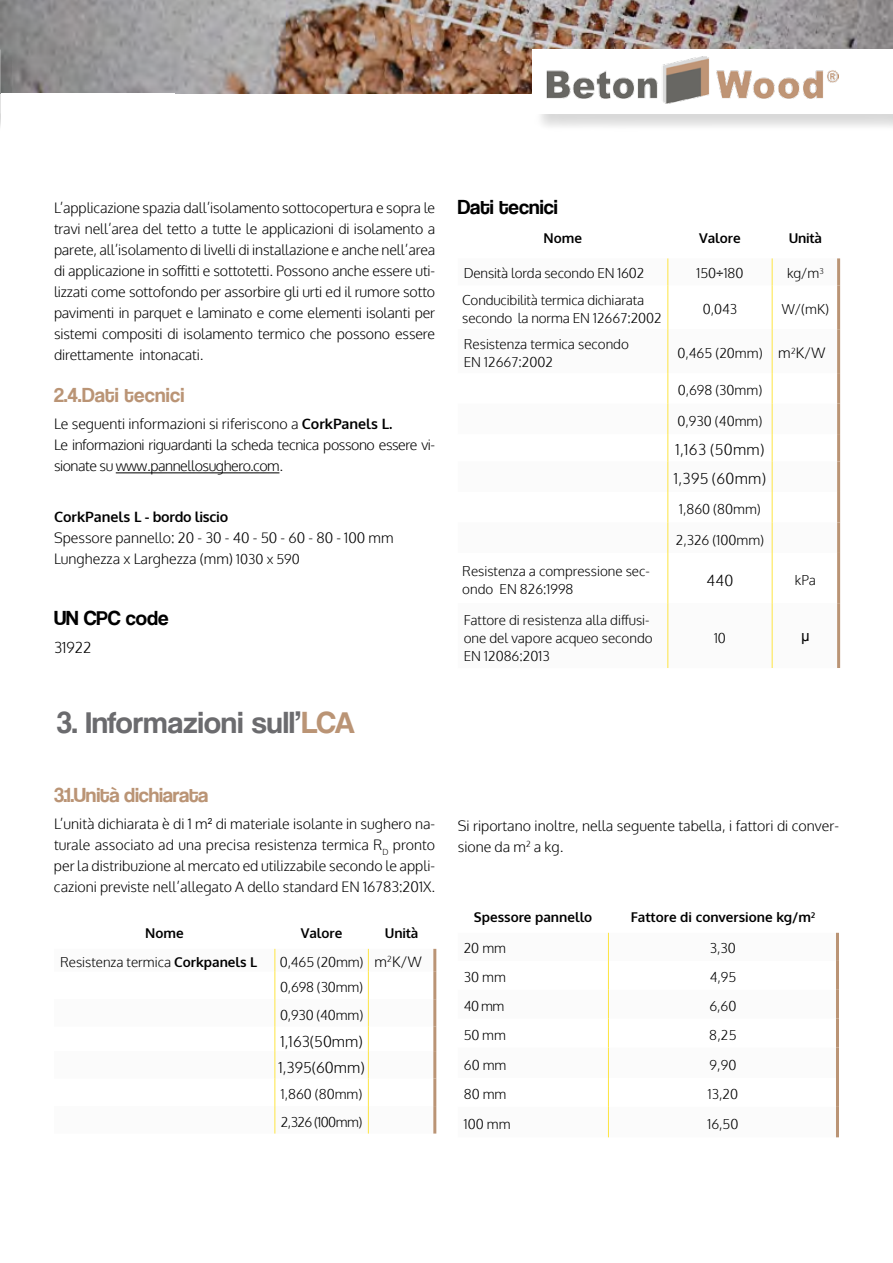
<style>
.page{position:relative;width:893px;height:1263px;background:#fff}
.page>*{position:absolute;margin:0;border:0;box-sizing:border-box;transform-origin:0 0}
.t1{font:31.5px "Coolvetica Rg";letter-spacing:.01em;color:#6b6b6e}
.t2{font:21px "Coolvetica Rg";color:#000}
.t3{font:21px "Coolvetica Rg";letter-spacing:-.01em;color:#ba9475}
.t4{font:21px "Coolvetica Rg";letter-spacing:.01em;color:#ba9475}
.t5{font:300 15px/26px "Oxygen";color:#000}
.t6{font:300 15px/29px "Oxygen";letter-spacing:.02em;color:#000}
.t7{font:15px "Arial";color:#000}
.t8{font:300 14.25px/21px "Oxygen";color:#000;text-align:justify}
.t9{font:300 14.25px/21px "Oxygen";letter-spacing:-.03em;color:#000}
.t10{font:700 14.25px "Oxygen";letter-spacing:-.015em;color:#000}
.t11{font:300 13.5px/18px "Oxygen";color:#000}
.t12{font:700 13.5px "Oxygen";color:#000}
.t13{font:300 13.5px/27.5px "Oxygen";letter-spacing:-.04em;color:#000}
.s1{font-weight:700}
.s2{font-size:13.5px}
.s3{color:#ba9475}
.s4{font-size:14.25px}
.s5{font-family:"Arial";font-weight:400}
</style>
<div class="page">
<img style="left:0;top:0;width:893px;height:94px">
<hr style="left:116px;top:472px;width:163px;height:1px;background:#000">
<svg style="left:668px;top:258px;width:104px;height:410px"></svg>
<svg style="left:667px;top:258px;width:1px;height:27px"></svg>
<hr style="left:667px;top:285px;width:1px;height:44px;background:#fee542">
<hr style="left:667px;top:329px;width:1px;height:44px;background:#fee542">
<hr style="left:667px;top:373px;width:1px;height:31px;background:#fee542">
<hr style="left:667px;top:404px;width:1px;height:30px;background:#fee542">
<svg style="left:667px;top:434px;width:1px;height:27px"></svg>
<hr style="left:667px;top:461px;width:1px;height:31px;background:#fee542">
<hr style="left:667px;top:492px;width:1px;height:30px;background:#fee542">
<hr style="left:667px;top:522px;width:1px;height:31px;background:#fee542">
<hr style="left:667px;top:553px;width:1px;height:50px;background:#fee542">
<hr style="left:667px;top:603px;width:1px;height:65px;background:#fee542">
<svg style="left:772px;top:258px;width:1px;height:27px"></svg>
<hr style="left:772px;top:285px;width:1px;height:44px;background:#fee542">
<hr style="left:772px;top:329px;width:1px;height:44px;background:#fee542">
<hr style="left:772px;top:373px;width:1px;height:31px;background:#fee542">
<hr style="left:772px;top:404px;width:1px;height:30px;background:#fee542">
<svg style="left:772px;top:434px;width:1px;height:27px"></svg>
<hr style="left:772px;top:461px;width:1px;height:31px;background:#fee542">
<hr style="left:772px;top:492px;width:1px;height:30px;background:#fee542">
<hr style="left:772px;top:522px;width:1px;height:31px;background:#fee542">
<hr style="left:772px;top:553px;width:1px;height:50px;background:#fee542">
<hr style="left:772px;top:603px;width:1px;height:65px;background:#fee542">
<hr style="left:837px;top:258px;width:3px;height:27px;background:#ba9475">
<hr style="left:837px;top:285px;width:3px;height:44px;background:#ba9475">
<hr style="left:837px;top:329px;width:3px;height:44px;background:#ba9475">
<hr style="left:837px;top:373px;width:3px;height:31px;background:#ba9475">
<hr style="left:837px;top:404px;width:3px;height:30px;background:#ba9475">
<hr style="left:837px;top:434px;width:3px;height:27px;background:#ba9475">
<hr style="left:837px;top:461px;width:3px;height:31px;background:#ba9475">
<hr style="left:837px;top:492px;width:3px;height:30px;background:#ba9475">
<hr style="left:837px;top:522px;width:3px;height:31px;background:#ba9475">
<hr style="left:837px;top:553px;width:3px;height:50px;background:#ba9475">
<hr style="left:837px;top:603px;width:3px;height:65px;background:#ba9475">
<div style="left:0;top:51px;width:19px;height:81px;background:#000;opacity:.15"></div>
<div style="left:535px;top:51px;width:358px;height:81px;background:#000;opacity:.15"></div>
<div style="left:533px;top:49px;width:360px;height:64px;background:#fff"></div>
<img style="left:546px;top:57px;width:293px;height:46px">
<div style="left:2px;top:94px;width:173px;height:69px;background:#fff"></div>
<svg style="left:275px;top:949px;width:93px;height:184px"></svg>
<svg style="left:274px;top:949px;width:1px;height:184px"></svg>
<svg style="left:368px;top:949px;width:1px;height:184px"></svg>
<hr style="left:433px;top:949px;width:3px;height:23px;background:#ba9475">
<hr style="left:433px;top:972px;width:3px;height:27px;background:#ba9475">
<hr style="left:433px;top:999px;width:3px;height:28px;background:#ba9475">
<hr style="left:433px;top:1027px;width:3px;height:24px;background:#ba9475">
<hr style="left:433px;top:1051px;width:3px;height:27px;background:#ba9475">
<hr style="left:433px;top:1078px;width:3px;height:28px;background:#ba9475">
<hr style="left:433px;top:1106px;width:3px;height:27px;background:#ba9475">
<svg style="left:608px;top:933px;width:1px;height:114px"></svg>
<hr style="left:608px;top:1047px;width:1px;height:31px;background:#fee542">
<svg style="left:608px;top:1078px;width:1px;height:29px"></svg>
<hr style="left:608px;top:1107px;width:1px;height:30px;background:#fee542">
<hr style="left:836px;top:933px;width:3px;height:28px;background:#ba9475">
<hr style="left:836px;top:961px;width:3px;height:29px;background:#ba9475">
<hr style="left:836px;top:990px;width:3px;height:29px;background:#ba9475">
<hr style="left:836px;top:1019px;width:3px;height:28px;background:#ba9475">
<hr style="left:836px;top:1047px;width:3px;height:31px;background:#ba9475">
<hr style="left:836px;top:1078px;width:3px;height:29px;background:#ba9475">
<hr style="left:836px;top:1107px;width:3px;height:30px;background:#ba9475">
<p class="t8" style="left:54px;top:197px;width:383px">L’applicazione spazia dall’isolamento sottocopertura e sopra le travi nell’area del tetto a tutte le applicazioni di isolamento a parete, all’isolamento di livelli di installazione e anche nell’area di applicazione in soffitti e sottotetti. Possono anche essere uti&shy;lizzati come sottofondo per assorbire gli urti ed il rumore sotto pavimenti in parquet e laminato e come elementi isolanti per sistemi compositi di isolamento termico che possono essere direttamente intonacati.</p>
<h2 class="t4" style="left:54px;top:382px;width:132px">2.4.Dati tecnici</h2>
<p class="t9" style="left:54px;top:413px;width:383px">Le seguenti informazioni si riferiscono a <span class="s1">CorkPanels L.<br></span>Le informazioni riguardanti la scheda tecnica possono essere vi&shy;sionate su www.pannellosughero.com.</p>
<p class="t10" style="left:54px;top:508px;width:176px">CorkPanels L - bordo liscio</p>
<p class="t8" style="left:54px;top:527px;width:341px">Spessore pannello: 20 - 30 - 40 - 50 - 60 - 80 - 100 mm<br>Lunghezza x Larghezza (mm) <span class="s2">1030 x 590</span></p>
<h2 class="t2" style="left:54px;top:606px;width:116px">UN CPC code</h2>
<p class="t5" style="left:54px;top:635px;width:39px">31922</p>
<h1 class="t1" style="left:57px;top:704px;width:300px">3. Informazioni sull’<span class="s3">LCA</span></h1>
<h2 class="t3" style="left:54px;top:783px;width:156px">3.1.Unità dichiarata</h2>
<p class="t8" style="left:54px;top:814px;width:383px">L’unità dichiarata è di 1 m<sup>2</sup> di materiale isolante in sughero na&shy;turale associato ad una precisa resistenza termica R<sub>D</sub> pronto per la distribuzione al mercato ed utilizzabile secondo le appli&shy;cazioni previste nell’allegato A dello standard EN 16783:201X.</p>
<p class="t12" style="left:145px;top:925px;width:40px">Nome</p>
<p class="t12" style="left:301px;top:925px;width:43px">Valore</p>
<p class="t12" style="left:385px;top:925px;width:35px">Unità</p>
<p class="t11" style="left:60px;top:953px;width:199px">Resistenza termica <span class="s1">Corkpanels L</span></p>
<p class="t11" style="left:280px;top:950px;width:143px;line-height:25.5px">0,465 (20mm) <span class="s4">m</span><sup>2</sup><span class="s4">K/W<br></span>0,698 (30mm)</p>
<p class="t11" style="left:280px;top:1006px;width:85px">0,930 (40mm)</p>
<p class="t5" style="left:279px;top:1029px;width:88px">1,163(50mm)<br>1,395(60mm)</p>
<p class="t13" style="left:281px;top:1081px;width:83px">1,860 (80mm)<br>2,326 (100mm)</p>
<h2 class="t2" style="left:458px;top:195px;width:102px">Dati tecnici</h2>
<p class="t12" style="left:544px;top:230px;width:40px">Nome</p>
<p class="t12" style="left:699px;top:230px;width:43px">Valore</p>
<p class="t12" style="left:789px;top:230px;width:35px">Unità</p>
<p class="t11" style="left:464px;top:265px;width:182px">Densità lorda secondo EN 1602</p>
<p class="t11" style="left:696px;top:265px;width:49px">150<span class="s5">÷</span>180</p>
<p class="t11" style="left:787px;top:265px;width:38px">kg/m<sup>3</sup></p>
<p class="t11" style="left:462px;top:292px;width:201px">Conducibilità termica dichiarata secondo la norma EN 12667:2002</p>
<p class="t11" style="left:703px;top:301px;width:36px">0,043</p>
<p class="t11" style="left:782px;top:301px;width:49px">W/(mK)</p>
<p class="t11" style="left:464px;top:336px;width:167px">Resistenza termica secondo<br>EN 12667:2002</p>
<p class="t11" style="left:677px;top:345px;width:149px">0,465 (20mm) <span class="s4">m</span><sup>2</sup><span class="s4">K/W</span></p>
<p class="t11" style="left:678px;top:382px;width:86px">0,698 (30mm)</p>
<p class="t11" style="left:678px;top:412px;width:86px">0,930 (40mm)</p>
<p class="t6" style="left:674px;top:436px;width:94px">1,163 (50mm)<br>1,395 (60mm)</p>
<p class="t11" style="left:679px;top:501px;width:83px">1,860 (80mm)</p>
<p class="t11" style="left:676px;top:531px;width:90px">2,326 (100mm)</p>
<p class="t11" style="left:462px;top:562px;width:189px">Resistenza a compressione sec&shy;ondo EN 826:1998</p>
<p class="t5" style="left:706px;top:568px;width:28px">440</p>
<p class="t11" style="left:795px;top:571px;width:22px">kPa</p>
<p class="t11" style="left:464px;top:611px;width:190px">Fattore di resistenza alla diffusi&shy;one del vapore acqueo secondo<br>EN 12086:2013</p>
<p class="t11" style="left:714px;top:629px;width:13px">10</p>
<p class="t7" style="left:801px;top:626px;width:10px">µ</p>
<p class="t8" style="left:458px;top:816px;width:383px">Si riportano inoltre, nella seguente tabella, i fattori di conver&shy;sione da m<sup>2</sup> a kg.</p>
<p class="t12" style="left:474px;top:909px;width:120px">Spessore pannello</p>
<p class="t12" style="left:631px;top:909px;width:186px">Fattore di conversione kg/m<sup>2</sup></p>
<p class="t11" style="left:464px;top:940px;width:44px">20 mm</p>
<p class="t11" style="left:710px;top:940px;width:28px">3,30</p>
<p class="t11" style="left:464px;top:969px;width:44px">30 mm</p>
<p class="t11" style="left:710px;top:969px;width:28px">4,95</p>
<p class="t11" style="left:464px;top:998px;width:42px">40 mm</p>
<p class="t11" style="left:709px;top:998px;width:29px">6,60</p>
<p class="t11" style="left:464px;top:1026px;width:44px">50 mm</p>
<p class="t11" style="left:709px;top:1026px;width:29px">8,25</p>
<p class="t11" style="left:464px;top:1056px;width:44px">60 mm</p>
<p class="t11" style="left:709px;top:1056px;width:29px">9,90</p>
<p class="t11" style="left:464px;top:1086px;width:44px">80 mm</p>
<p class="t11" style="left:708px;top:1086px;width:32px">13,20</p>
<p class="t11" style="left:464px;top:1115px;width:48px">100 mm</p>
<p class="t11" style="left:707px;top:1115px;width:33px">16,50</p>
</div>
